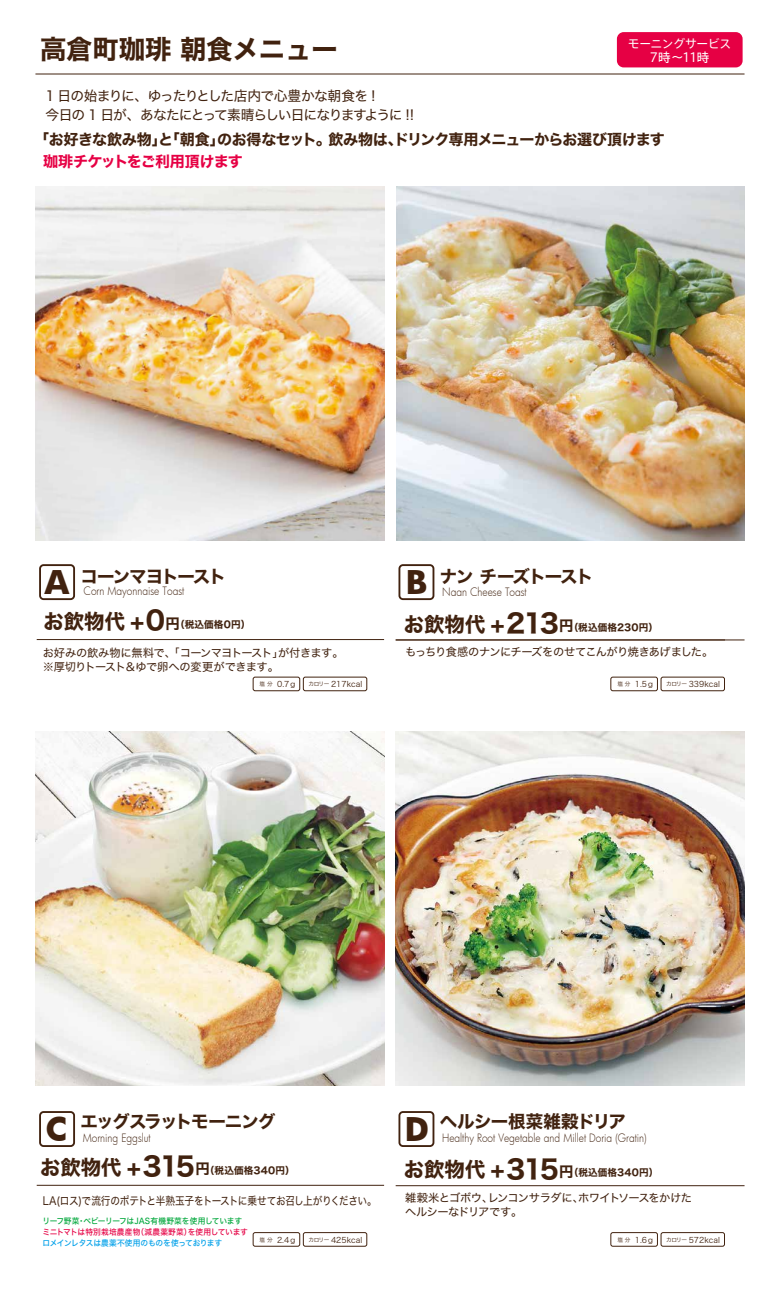
<style>
.page{position:relative;width:780px;height:1290px;background:#fff}
.page>*{position:absolute;margin:0;border:0;box-sizing:border-box;transform-origin:0 0}
.t1{font:700 32px "Futura";color:#41220f}
.t2{font:26.25px "Hira Kaku Std W7";color:#41220f}
.t3{font:17.5px "Hira Kaku Std W7";letter-spacing:-.065em;color:#41220f}
.t4{font:17.5px "Hira Kaku Std W7";letter-spacing:-.02em;color:#41220f}
.t5{font:17.5px "Hira Kaku Std W7";letter-spacing:-.085em;color:#41220f}
.t6{font:17.5px "Hira Kaku Std W7";letter-spacing:-.095em;color:#41220f}
.t7{font:15px "Hira Kaku Std W7";letter-spacing:-.03em;color:#41220f}
.t8{font:15px "Hira Kaku Std W7";letter-spacing:-.045em;color:#e60044}
.t9{font:13.75px/18.8px "Hira Kaku Std W4";letter-spacing:-.07em;color:#41220f}
.t10{font:12.5px "Axis Std";color:#fff}
.t11{font:11.75px "Axis Std";letter-spacing:-.03em;color:#fff}
.t12{font:11.25px/13.8px "Hira Kaku Std W4";letter-spacing:-.05em;color:#41220f}
.t13{font:300 11.25px "Futura";color:#41220f;scale:.9 1}
.t14{font:11.25px "Hira Kaku Std W4";letter-spacing:-.05em;color:#41220f;scale:.86 1}
.t15{font:9.62px "Hira Kaku Std W7";letter-spacing:.015em;color:#41220f}
.t16{font:8.12px "Hira Kaku Std W5";letter-spacing:-.025em;color:#00a73b;scale:.95 1}
.t17{font:8.12px "Hira Kaku Std W5";letter-spacing:.005em;color:#e60044;scale:.95 1}
.t18{font:8.12px "Hira Kaku Std W5";letter-spacing:-.025em;color:#00a0e9;scale:.95 1}
.t19{font:7.88px "Hira Kaku Std W3";color:#41220f}
.s1{font-size:20.38px}
.s2{font-size:26px}
.s3{font-size:14.38px}
.s4{font-size:5.62px}
</style>
<div class="page">
<div style="left:617px;top:32px;width:125px;height:35px;background:#e60044;border-radius:7px"></div>
<img style="left:396px;top:186px;width:348px;height:354px">
<img style="left:396px;top:732px;width:348px;height:354px">
<img style="left:35px;top:732px;width:349px;height:354px">
<img style="left:35px;top:186px;width:349px;height:354px">
<div style="left:39px;top:564px;width:36px;height:36px;border:2px solid #41220f;border-radius:4px"></div>
<div style="left:253px;top:677px;width:47px;height:14px;border:1px solid #41220f;border-radius:2px"></div>
<div style="left:303px;top:677px;width:64px;height:14px;border:1px solid #41220f;border-radius:2px"></div>
<div style="left:610px;top:677px;width:47px;height:14px;border:1px solid #41220f;border-radius:2px"></div>
<div style="left:660px;top:677px;width:64px;height:14px;border:1px solid #41220f;border-radius:2px"></div>
<hr style="left:35px;top:73px;width:709px;height:1px;background:#41220f">
<div style="left:253px;top:1232px;width:47px;height:14px;border:1px solid #41220f;border-radius:2px"></div>
<div style="left:303px;top:1232px;width:64px;height:14px;border:1px solid #41220f;border-radius:2px"></div>
<div style="left:39px;top:1111px;width:36px;height:36px;border:2px solid #41220f;border-radius:4px"></div>
<div style="left:398px;top:1111px;width:36px;height:36px;border:2px solid #41220f;border-radius:4px"></div>
<div style="left:610px;top:1232px;width:47px;height:14px;border:1px solid #41220f;border-radius:2px"></div>
<hr style="left:395px;top:1185px;width:349px;height:1px;background:#41220f">
<div style="left:660px;top:1232px;width:64px;height:14px;border:1px solid #41220f;border-radius:2px"></div>
<hr style="left:37px;top:1185px;width:347px;height:1px;background:#41220f">
<div style="left:398px;top:564px;width:36px;height:36px;border:2px solid #41220f;border-radius:4px"></div>
<hr style="left:395px;top:639px;width:349px;height:1px;background:#41220f">
<hr style="left:37px;top:639px;width:347px;height:1px;background:#41220f">
<h2 class="t2" style="left:40px;top:29px;width:299px">高倉町珈琲 朝食メニュー</h2>
<p class="t11" style="left:627px;top:35px;width:105px">モーニングサービス</p>
<p class="t10" style="left:649px;top:48px;width:61px">7時～11時</p>
<p class="t9" style="left:46px;top:86px;width:370px">1 日の始まりに、ゆったりとした店内で心豊かな朝食を !<br>今日の 1 日が、あなたにとって素晴らしい日になりますように !!</p>
<h3 class="t7" style="left:34px;top:127px;width:632px">「お好きな飲み物」と「朝食」のお得なセット。飲み物は、ドリンク専用メニューからお選び頂けます</h3>
<h3 class="t8" style="left:43px;top:150px;width:201px">珈琲チケットをご利用頂けます</h3>
<h1 class="t1" style="left:45px;top:560px;width:26px">A</h1>
<h3 class="t5" style="left:80px;top:562px;width:147px">コーンマヨトースト</h3>
<p class="t13" style="left:84px;top:583px;width:113px">Corn Mayonnaise Toast</p>
<h1 class="t1" style="left:406px;top:560px;width:23px">B</h1>
<h3 class="t6" style="left:440px;top:562px;width:155px">ナン チーズトースト</h3>
<p class="t13" style="left:442px;top:584px;width:95px">Naan Cheese Toast</p>
<p class="t15" style="left:43px;top:617px;width:208px"><span class="s1">お飲物代 +</span><span class="s2">0</span><span class="s3">円</span>（税込価格0円）</p>
<p class="t15" style="left:404px;top:619px;width:256px"><span class="s1">お飲物代 +</span><span class="s2">213</span><span class="s3">円</span>（税込価格230円）</p>
<p class="t12" style="left:43px;top:646px;width:302px">お好みの飲み物に無料で、「コーンマヨトースト」が付きます。</p>
<p class="t12" style="left:405px;top:645px;width:310px">もっちり食感のナンにチーズをのせてこんがり焼きあげました。</p>
<p class="t12" style="left:43px;top:659px;width:238px">※厚切りトースト＆ゆで卵への変更ができます。</p>
<p class="t19" style="left:259px;top:678px;width:39px"><span class="s4">塩 分</span> 0.7ｇ</p>
<p class="t19" style="left:308px;top:678px;width:55px"><span class="s4">カロリー</span> 217kcal</p>
<p class="t19" style="left:617px;top:678px;width:39px"><span class="s4">塩 分</span> 1.5ｇ</p>
<p class="t19" style="left:666px;top:678px;width:55px"><span class="s4">カロリー</span> 339kcal</p>
<h1 class="t1" style="left:46px;top:1106px;width:23px">C</h1>
<h3 class="t3" style="left:81px;top:1108px;width:196px">エッグスラットモーニング</h3>
<p class="t13" style="left:83px;top:1130px;width:77px">Morning Eggslut</p>
<h1 class="t1" style="left:405px;top:1106px;width:26px">D</h1>
<h3 class="t4" style="left:440px;top:1108px;width:187px">ヘルシー根菜雑穀ドリア</h3>
<p class="t13" style="left:442px;top:1130px;width:229px">Healthy Root Vegetable and Millet Doria (Gratin)</p>
<p class="t15" style="left:40px;top:1163px;width:256px"><span class="s1">お飲物代 +</span><span class="s2">315</span><span class="s3">円</span>（税込価格340円）</p>
<p class="t15" style="left:404px;top:1165px;width:256px"><span class="s1">お飲物代 +</span><span class="s2">315</span><span class="s3">円</span>（税込価格340円）</p>
<p class="t14" style="left:43px;top:1192px;width:390px">LA(ロス)で流行のポテトと半熟玉子をトーストに乗せてお召し上がりください。</p>
<p class="t16" style="left:42px;top:1214px;width:212px">リーフ野菜・ベビーリーフはJAS有機野菜を使用しています</p>
<p class="t17" style="left:42px;top:1225px;width:218px">ミニトマトは特別栽培農産物（減農薬野菜）を使用しています</p>
<p class="t18" style="left:42px;top:1236px;width:191px">ロメインレタスは農薬不使用のものを使っております</p>
<p class="t19" style="left:259px;top:1233px;width:39px"><span class="s4">塩 分</span> 2.4ｇ</p>
<p class="t19" style="left:308px;top:1233px;width:55px"><span class="s4">カロリー</span> 425kcal</p>
<p class="t12" style="left:405px;top:1191px;width:288px">雑穀米とゴボウ、レンコンサラダに、ホワイトソースをかけたヘルシーなドリアです。</p>
<p class="t19" style="left:666px;top:1233px;width:55px"><span class="s4">カロリー</span> 572kcal</p>
<p class="t19" style="left:617px;top:1233px;width:39px"><span class="s4">塩 分</span> 1.6ｇ</p>
</div>
